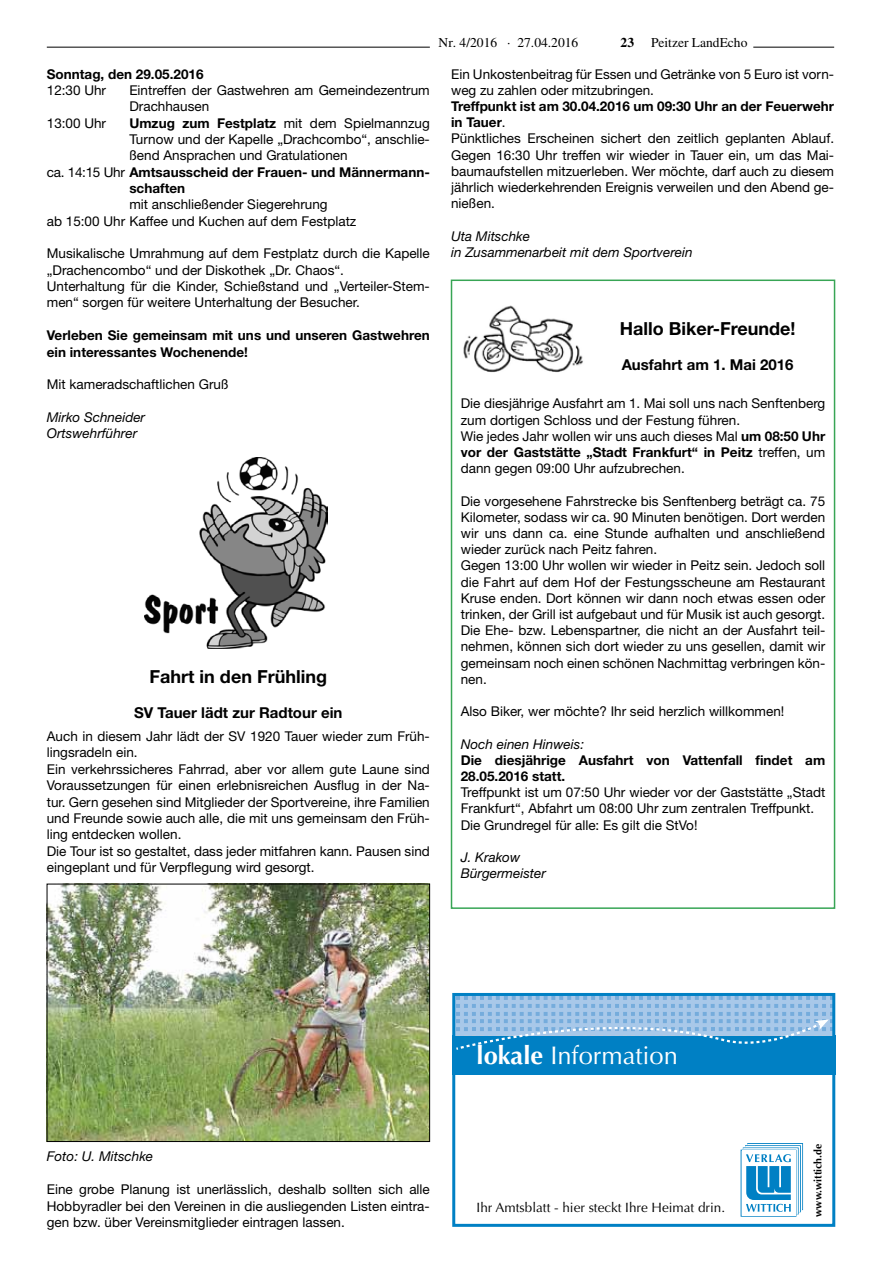
<style>
.page{position:relative;width:881px;height:1263px;background:#fff}
.page>*{position:absolute;margin:0;border:0;box-sizing:border-box;transform-origin:0 0}
.t1{font:25.5px "Optima LT";color:#fff}
.t2{font:700 18px "Helvetica Neue LT";color:#000}
.t3{font:700 15px "Helvetica Neue LT";color:#000}
.t4{font:13.5px/16.2px "Helvetica Neue LT";color:#000}
.t5{font:700 13.5px/16.4px "Helvetica Neue LT";color:#000}
.t6{font:italic 13.5px/16.2px "Helvetica Neue LT";color:#000}
.t7{font:13.5px "Optima LT";color:#000}
.t8{font:13.5px "Times LT";color:#000}
.t9{font:700 10.5px "Optima LT";color:#000}
.s1{font-weight:700}
.s2{font-weight:400}
</style>
<div class="page">
<hr style="left:753px;top:47px;width:80px;height:1px;background:#000">
<hr style="left:47px;top:47px;width:382px;height:1px;background:#000">
<img style="left:145px;top:457px;width:182px;height:192px">
<img style="left:49px;top:886px;width:378px;height:254px">
<div style="left:47px;top:884px;width:382px;height:258px;border:1px solid #000"></div>
<img style="left:463px;top:305px;width:120px;height:68px">
<div style="left:450px;top:280px;width:385px;height:629px;border:2px solid #38a555"></div>
<div style="left:452px;top:1035px;width:383px;height:39px;background:#0080c4"></div>
<svg style="left:456px;top:997px;width:375px;height:53px"></svg>
<svg style="left:740px;top:1143px;width:62px;height:74px"></svg>
<div style="left:452px;top:993px;width:383px;height:234px;border:3px solid #0080c4"></div>
<p class="t5" style="left:47px;top:65px;width:158px">Sonntag, den 29.05.2016</p>
<p class="t4" style="left:47px;top:82px;width:61px">12:30 Uhr</p>
<p class="t4" style="left:129px;top:82px;width:302px">Eintreffen der Gastwehren am Gemeindezentrum<br>Drachhausen</p>
<p class="t4" style="left:47px;top:115px;width:61px">13:00 Uhr</p>
<p class="t4" style="left:129px;top:115px;width:302px"><span class="s1">Umzug zum Festplatz</span> mit dem Spielmannzug</p>
<p class="t4" style="left:129px;top:131px;width:302px">Turnow und der Kapelle „Drachcombo“, anschlie-</p>
<p class="t4" style="left:129px;top:147px;width:220px">ßend Ansprachen und Gratulationen</p>
<p class="t5" style="left:47px;top:163px;width:384px"><span class="s2">ca. 14:15 Uhr</span> Amtsausscheid der Frauen- und Männermann-</p>
<p class="t5" style="left:129px;top:180px;width:57px">schaften</p>
<p class="t4" style="left:47px;top:196px;width:311px;text-indent:82px">mit anschließender Siegerehrung<br>ab 15:00 Uhr Kaffee und Kuchen auf dem Festplatz</p>
<p class="t4" style="left:47px;top:245px;width:384px">Musikalische Umrahmung auf dem Festplatz durch die Kapelle „Drachencombo“ und der Diskothek „Dr. Chaos“.<br>Unterhaltung für die Kinder, Schießstand und „Verteiler-Stem&shy;men“ sorgen für weitere Unterhaltung der Besucher.</p>
<p class="t5" style="left:47px;top:327px;width:384px">Verleben Sie gemeinsam mit uns und unseren Gastwehren ein interessantes Wochenende!</p>
<p class="t4" style="left:47px;top:376px;width:183px">Mit kameradschaftlichen Gruß</p>
<p class="t6" style="left:47px;top:409px;width:100px">Mirko Schneider<br>Ortswehrführer</p>
<h2 class="t2" style="left:149px;top:666px;width:179px">Fahrt in den Frühling</h2>
<p class="t3" style="left:134px;top:704px;width:210px">SV Tauer lädt zur Radtour ein</p>
<p class="t4" style="left:47px;top:728px;width:384px">Auch in diesem Jahr lädt der SV 1920 Tauer wieder zum Früh&shy;lingsradeln ein.<br>Ein verkehrssicheres Fahrrad, aber vor allem gute Laune sind Voraussetzungen für einen erlebnisreichen Ausflug in der Na&shy;tur. Gern gesehen sind Mitglieder der Sportvereine, ihre Familien und Freunde sowie auch alle, die mit uns gemeinsam den Früh&shy;ling entdecken wollen.<br>Die Tour ist so gestaltet, dass jeder mitfahren kann. Pausen sind eingeplant und für Verpflegung wird gesorgt.</p>
<p class="t8" style="left:438px;top:34px;width:141px">Nr. 4/2016 · 27.04.2016</p>
<p class="t8" style="left:620px;top:34px;width:128px"><span class="s1">23</span> Peitzer LandEcho</p>
<p class="t4" style="left:451px;top:66px;width:384px">Ein Unkostenbeitrag für Essen und Getränke von 5 Euro ist vorn&shy;weg zu zahlen oder mitzubringen.</p>
<p class="t4" style="left:451px;top:98px;width:384px"><span class="s1">Treffpunkt ist am 30.04.2016 um 09:30 Uhr an der Feuerwehr in Tauer</span>.<br>Pünktliches Erscheinen sichert den zeitlich geplanten Ablauf.<br>Gegen 16:30 Uhr treffen wir wieder in Tauer ein, um das Mai&shy;baumaufstellen mitzuerleben. Wer möchte, darf auch zu diesem jährlich wiederkehrenden Ereignis verweilen und den Abend ge&shy;nießen.</p>
<p class="t6" style="left:451px;top:228px;width:243px">Uta Mitschke<br>in Zusammenarbeit mit dem Sportverein</p>
<h2 class="t2" style="left:619px;top:317px;width:177px">Hallo Biker-Freunde!</h2>
<p class="t3" style="left:621px;top:355px;width:173px">Ausfahrt am 1. Mai 2016</p>
<p class="t4" style="left:460px;top:395px;width:366px">Die diesjährige Ausfahrt am 1. Mai soll uns nach Senftenberg zum dortigen Schloss und der Festung führen.<br>Wie jedes Jahr wollen wir uns auch dieses Mal <span class="s1">um 08:50 Uhr vor der Gaststätte „Stadt Frankfurt“ in Peitz</span> treffen, um dann gegen 09:00 Uhr aufzubrechen.</p>
<p class="t4" style="left:460px;top:492px;width:366px">Die vorgesehene Fahrstrecke bis Senftenberg beträgt ca. 75<br>Kilometer, sodass wir ca. 90 Minuten benötigen. Dort werden wir uns dann ca. eine Stunde aufhalten und anschließend wieder zurück nach Peitz fahren.<br>Gegen 13:00 Uhr wollen wir wieder in Peitz sein. Jedoch soll die Fahrt auf dem Hof der Festungsscheune am Restaurant Kruse enden. Dort können wir dann noch etwas essen oder trinken, der Grill ist aufgebaut und für Musik ist auch gesorgt.<br>Die Ehe- bzw. Lebenspartner, die nicht an der Ausfahrt teil&shy;nehmen, können sich dort wieder zu uns gesellen, damit wir gemeinsam noch einen schönen Nachmittag verbringen kön&shy;nen.</p>
<p class="t4" style="left:460px;top:703px;width:325px">Also Biker, wer möchte? Ihr seid herzlich willkommen!</p>
<p class="t6" style="left:460px;top:735px;width:125px">Noch einen Hinweis:</p>
<p class="t5" style="left:460px;top:751px;width:366px">Die diesjährige Ausfahrt von Vattenfall findet am<br>28.05.2016 statt.</p>
<p class="t4" style="left:460px;top:784px;width:366px">Treffpunkt ist um 07:50 Uhr wieder vor der Gaststätte „Stadt<br>Frankfurt“, Abfahrt um 08:00 Uhr zum zentralen Treffpunkt.<br>Die Grundregel für alle: Es gilt die StVo!</p>
<p class="t6" style="left:460px;top:849px;width:87px">J. Krakow<br>Bürgermeister</p>
<p class="t6" style="left:47px;top:1148px;width:108px">Foto: U. Mitschke</p>
<p class="t4" style="left:47px;top:1181px;width:384px;text-align:justify">Eine grobe Planung ist unerlässlich, deshalb sollten sich alle Hobbyradler bei den Vereinen in die ausliegenden Listen eintra&shy;gen bzw. über Vereinsmitglieder eintragen lassen.</p>
<h1 class="t1" style="left:476px;top:1040px;width:203px"><span class="s1">lokale</span> Information</h1>
<p class="t7" style="left:476px;top:1199px;width:250px">Ihr Amtsblatt - hier steckt Ihre Heimat drin.</p>
<p class="t9" style="left:811px;top:1217px;width:74px;rotate:-90deg">www.wittich.de</p>
</div>
